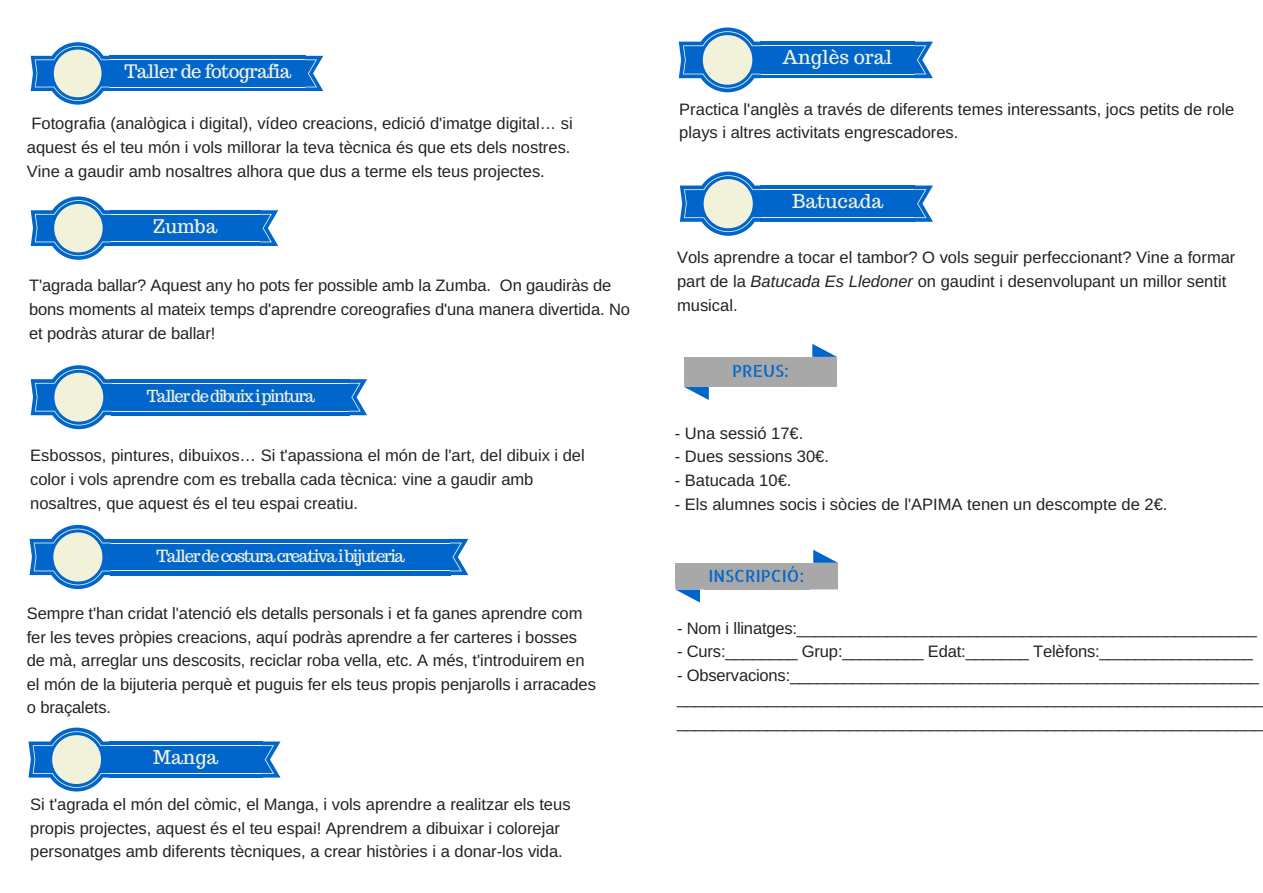
<style>
.page{position:relative;width:1263px;height:893px;background:#fff}
.page>*{position:absolute;margin:0;border:0;box-sizing:border-box;transform-origin:0 0}
.t1{font:19.2px "Trocchi";color:#f2f2db}
.t2{font:19.05px "Trocchi";color:#f2f2db}
.t3{font:18.9px "Trocchi";color:#f2f2db}
.t4{font:18.75px "Trocchi";color:#f2f2db}
.t5{font:18.45px "Trocchi";letter-spacing:-.035em;color:#f2f2db}
.t6{font:16.8px "Allerta Stencil";color:#06c}
.t7{font:16.65px "Trocchi";letter-spacing:-.085em;color:#f2f2db}
.t8{font:16.5px/23.5px "Arimo";color:#222}
.t9{font:16.5px "Trocchi";letter-spacing:-.085em;color:#f2f2db}
.s1{font-style:italic}
</style>
<div class="page">
<div style="left:109px;top:56px;width:197px;height:35px;background:#06c"></div>
<hr style="left:109px;top:87px;width:197px;height:1px;background:#f2f2db">
<hr style="left:109px;top:59px;width:197px;height:1px;background:#f2f2db">
<svg style="left:31px;top:42px;width:78px;height:63px"></svg>
<svg style="left:305px;top:56px;width:18px;height:35px"></svg>
<div style="left:110px;top:210px;width:151px;height:36px;background:#06c"></div>
<hr style="left:110px;top:241px;width:151px;height:1px;background:#f2f2db">
<hr style="left:110px;top:214px;width:151px;height:1px;background:#f2f2db">
<svg style="left:31px;top:196px;width:80px;height:64px"></svg>
<svg style="left:260px;top:210px;width:18px;height:36px"></svg>
<div style="left:109px;top:741px;width:154px;height:36px;background:#06c"></div>
<hr style="left:109px;top:773px;width:154px;height:1px;background:#f2f2db">
<hr style="left:109px;top:745px;width:154px;height:1px;background:#f2f2db">
<svg style="left:28px;top:727px;width:81px;height:64px"></svg>
<svg style="left:262px;top:741px;width:18px;height:36px"></svg>
<div style="left:110px;top:539px;width:340px;height:36px;background:#06c"></div>
<hr style="left:110px;top:570px;width:340px;height:1px;background:#f2f2db">
<hr style="left:110px;top:542px;width:340px;height:1px;background:#f2f2db">
<svg style="left:30px;top:525px;width:81px;height:64px"></svg>
<svg style="left:450px;top:539px;width:18px;height:36px"></svg>
<div style="left:760px;top:42px;width:155px;height:36px;background:#06c"></div>
<hr style="left:760px;top:74px;width:155px;height:1px;background:#f2f2db">
<hr style="left:760px;top:45px;width:155px;height:1px;background:#f2f2db">
<svg style="left:679px;top:27px;width:81px;height:65px"></svg>
<svg style="left:914px;top:42px;width:19px;height:36px"></svg>
<div style="left:760px;top:185px;width:155px;height:37px;background:#06c"></div>
<hr style="left:760px;top:217px;width:155px;height:1px;background:#f2f2db">
<hr style="left:760px;top:189px;width:155px;height:1px;background:#f2f2db">
<svg style="left:680px;top:171px;width:81px;height:65px"></svg>
<svg style="left:914px;top:185px;width:19px;height:37px"></svg>
<div style="left:111px;top:379px;width:238px;height:36px;background:#06c"></div>
<hr style="left:111px;top:411px;width:238px;height:1px;background:#f2f2db">
<hr style="left:111px;top:383px;width:238px;height:1px;background:#f2f2db">
<svg style="left:31px;top:365px;width:80px;height:64px"></svg>
<svg style="left:349px;top:379px;width:18px;height:36px"></svg>
<div style="left:713px;top:362px;width:96px;height:20px;background:#a8a8a8"></div>
<div style="left:684px;top:357px;width:29px;height:5px;background:#a8a8a8"></div>
<div style="left:684px;top:362px;width:29px;height:20px;background:#a8a8a8"></div>
<svg style="left:684px;top:382px;width:29px;height:18px"></svg>
<div style="left:713px;top:381px;width:96px;height:6px;background:#a8a8a8"></div>
<svg style="left:809px;top:382px;width:28px;height:5px"></svg>
<div style="left:808px;top:362px;width:29px;height:20px;background:#a8a8a8"></div>
<div style="left:808px;top:357px;width:29px;height:5px;background:#a8a8a8"></div>
<svg style="left:812px;top:344px;width:25px;height:13px"></svg>
<div style="left:713px;top:357px;width:96px;height:5px;background:#a8a8a8"></div>
<div style="left:704px;top:568px;width:106px;height:16px;background:#a8a8a8"></div>
<div style="left:675px;top:563px;width:29px;height:5px;background:#a8a8a8"></div>
<div style="left:675px;top:568px;width:29px;height:16px;background:#a8a8a8"></div>
<svg style="left:675px;top:584px;width:29px;height:18px"></svg>
<div style="left:704px;top:583px;width:106px;height:6px;background:#a8a8a8"></div>
<svg style="left:810px;top:584px;width:28px;height:5px"></svg>
<div style="left:809px;top:568px;width:29px;height:16px;background:#a8a8a8"></div>
<div style="left:809px;top:563px;width:29px;height:5px;background:#a8a8a8"></div>
<svg style="left:813px;top:549px;width:25px;height:14px"></svg>
<div style="left:704px;top:563px;width:106px;height:5px;background:#a8a8a8"></div>
<p class="t5" style="left:124px;top:59px;width:168px">Taller de fotografia</p>
<p class="t8" style="left:27px;top:112px;width:547px">Fotografia (analògica i digital), vídeo creacions, edició d'imatge digital… si aquest és el teu món i vols millorar la teva tècnica és que ets dels nostres.<br>Vine a gaudir amb nosaltres alhora que dus a terme els teus projectes.</p>
<p class="t4" style="left:153px;top:214px;width:66px">Zumba</p>
<p class="t8" style="left:29px;top:274px;width:602px">T'agrada ballar? Aquest any ho pots fer possible amb la Zumba. On gaudiràs de bons moments al mateix temps d'aprendre coreografies d'una manera divertida. No et podràs aturar de ballar!</p>
<p class="t9" style="left:147px;top:385px;width:170px">Tallerdedibuixipintura</p>
<p class="t8" style="left:30px;top:444px;width:556px">Esbossos, pintures, dibuixos… Si t'apassiona el món de l'art, del dibuix i del color i vols aprendre com es treballa cada tècnica: vine a gaudir amb nosaltres, que aquest és el teu espai creatiu.</p>
<p class="t7" style="left:157px;top:544px;width:250px">Tallerdecosturacreativaibijuteria</p>
<p class="t8" style="left:27px;top:601px;width:571px">Sempre t'han cridat l'atenció els detalls personals i et fa ganes aprendre com fer les teves pròpies creacions, aquí podràs aprendre a fer carteres i bosses de mà, arreglar uns descosits, reciclar roba vella, etc. A més, t'introduirem en el món de la bijuteria perquè et puguis fer els teus propis penjarolls i arracades o braçalets.</p>
<p class="t3" style="left:153px;top:744px;width:67px">Manga</p>
<p class="t8" style="left:30px;top:792px;width:542px">Si t'agrada el món del còmic, el Manga, i vols aprendre a realitzar els teus propis projectes, aquest és el teu espai! Aprendrem a dibuixar i colorejar personatges amb diferents tècniques, a crear històries i a donar-los vida.</p>
<p class="t1" style="left:782px;top:45px;width:111px">Anglès oral</p>
<p class="t8" style="left:679px;top:97px;width:556px">Practica l'anglès a través de diferents temes interessants, jocs petits de role plays i altres activitats engrescadores.</p>
<p class="t2" style="left:792px;top:189px;width:93px">Batucada</p>
<p class="t8" style="left:677px;top:246px;width:560px">Vols aprendre a tocar el tambor? O vols seguir perfeccionant? Vine a formar part de la <span class="s1">Batucada Es Lledoner</span> on gaudint i desenvolupant un millor sentit musical.</p>
<p class="t6" style="left:732px;top:359px;width:58px">PREUS:</p>
<p class="t8" style="left:675px;top:421px;width:130px">- Una sessió 17€.</p>
<p class="t8" style="left:675px;top:445px;width:156px">- Dues sessions 30€.</p>
<p class="t8" style="left:675px;top:468px;width:118px">- Batucada 10€.</p>
<p class="t8" style="left:675px;top:492px;width:494px">- Els alumnes socis i sòcies de l'APIMA tenen un descompte de 2€.</p>
<p class="t6" style="left:708px;top:564px;width:97px">INSCRIPCIÓ:</p>
<p class="t8" style="left:677px;top:616px;width:581px">- Nom i llinatges:___________________________________________________</p>
<p class="t8" style="left:677px;top:639px;width:577px">- Curs:________ Grup:_________ Edat:_______ Telèfons:_________________</p>
<p class="t8" style="left:677px;top:663px;width:588px">- Observacions:____________________________________________________ _________________________________________________________________ _________________________________________________________________</p>
</div>
